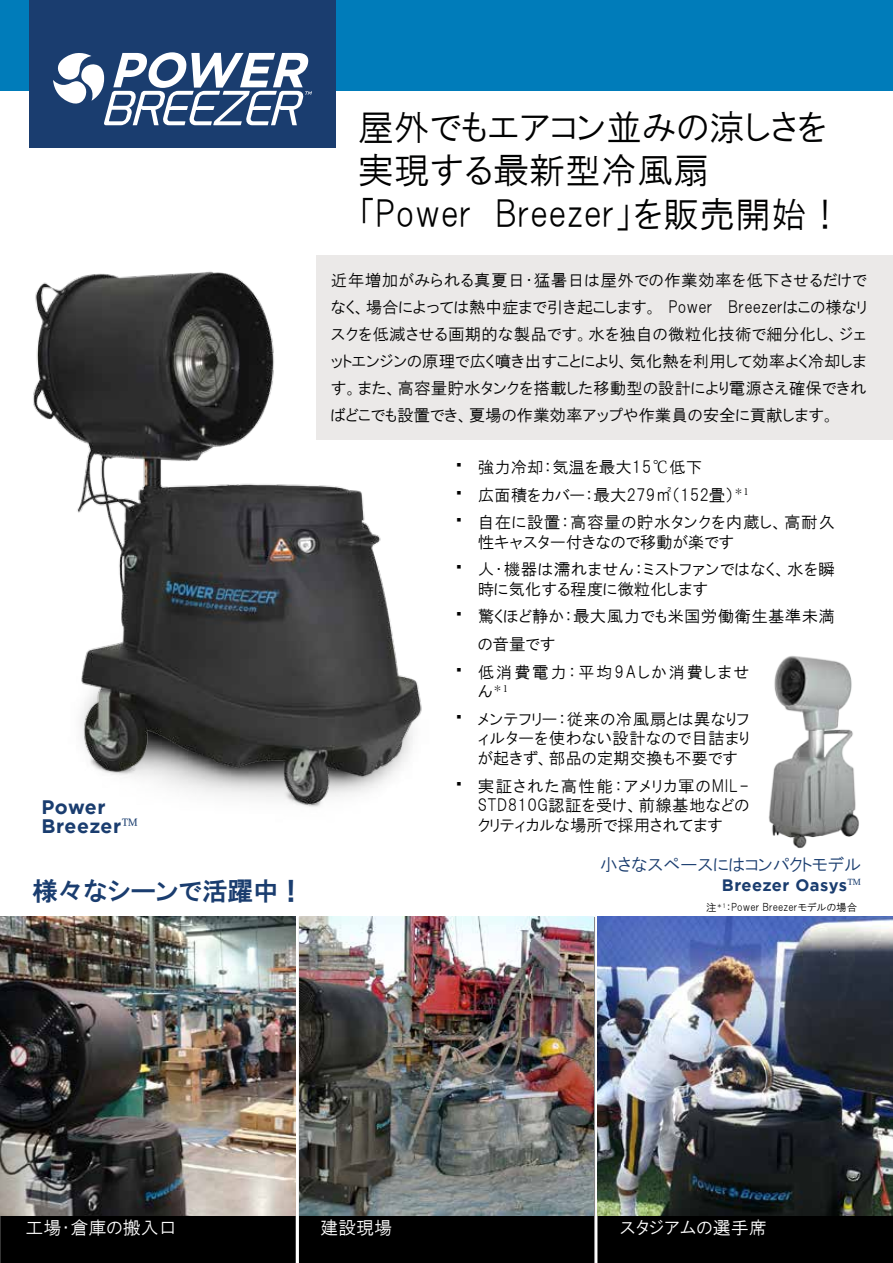
<style>
.page{position:relative;width:893px;height:1263px;background:#fff}
.page>*{position:absolute;margin:0;border:0;box-sizing:border-box;transform-origin:0 0}
.t1{font:36px/43.2px "HGP Gothic M";color:#000101}
.t2{font:25.5px "HGP Gothic E";color:#1a3d6f}
.t3{font:700 19.5px/19.5px "Gotham";letter-spacing:.02em;color:#1a3d6f}
.t4{font:18px "HGP Gothic M";color:#fff}
.t5{font:18px "HGP Gothic M";color:#1a3d6f}
.t6{font:16.5px/27px "HGP Gothic M";letter-spacing:.01em;color:#000;text-align:justify}
.t7{font:16.5px/19.8px "HGP Gothic M";letter-spacing:.04em;color:#000}
.t8{font:16.5px/19.8px "HGP Gothic M";letter-spacing:.035em;color:#000}
.t9{font:16.5px "HGP Gothic M";letter-spacing:.095em;color:#000}
.t10{font:700 16.5px "Gotham";letter-spacing:.02em;color:#1a3d6f}
.t11{font:10.5px "HGP Gothic M";color:#000}
.t12{font:9.6px "Koz Min Pr 6 N";color:#000}
.s1{font-family:"Koz Min Pr 6 N";font-weight:400}
.s2{font-family:"Koz Min Pr 6 N"}
.s3{font-family:"HGP Gothic M";font-size:16.5px}
</style>
<div class="page">
<div style="left:316px;top:255px;width:577px;height:184px;background:#ebe9e8"></div>
<div style="left:0;top:0;width:893px;height:90px;background:#007cba"></div>
<img style="left:768px;top:656px;width:91px;height:192px">
<div style="left:29px;top:0;width:306px;height:148px;background:#1a3d6f"></div>
<svg style="left:53px;top:52px;width:259px;height:73px"></svg>
<img style="left:33px;top:271px;width:436px;height:536px">
<div style="left:0;top:1215px;width:296px;height:48px;background:#000"></div>
<svg style="left:298px;top:916px;width:297px;height:347px;background:#121313"></svg>
<div style="left:597px;top:916px;width:296px;height:347px;background:#000"></div>
<img style="left:598px;top:916px;width:295px;height:299px">
<img style="left:0;top:916px;width:296px;height:299px">
<img style="left:299px;top:916px;width:294px;height:299px">
<p class="t3" style="left:41px;top:797px;width:98px">Power<br>Breezer<span class="s1">™</span></p>
<h2 class="t2" style="left:32px;top:878px;width:273px">様々なシーンで活躍中！</h2>
<h1 class="t1" style="left:358px;top:105px;width:487px">屋外でもエアコン並みの涼しさを実現する最新型冷風扇<br>「Power　Breezer」を販売開始！</h1>
<p class="t6" style="left:331px;top:266px;width:537px">近年増加がみられる真夏日・猛暑日は屋外での作業効率を低下させるだけでなく、場合によっては熱中症まで引き起こします。　Power Breezerはこの様なリスクを低減させる画期的な製品です。水を独自の微粒化技術で細分化し、ジェットエンジンの原理で広く噴き出すことにより、気化熱を利用して効率よく冷却します。また、高容量貯水タンクを搭載した移動型の設計により電源さえ確保できればどこでも設置でき、夏場の作業効率アップや作業員の安全に貢献します。</p>
<p class="t6" style="left:451px;top:454px;width:253px">• 強力冷却：気温を最大15<span class="s2">℃</span>低下</p>
<p class="t6" style="left:451px;top:481px;width:300px">• 広面積をカバー：最大279㎡（152畳）<sup>＊1</sup></p>
<p class="t7" style="left:478px;top:512px;width:359px;text-indent:-27px">• 自在に設置：高容量の貯水タンクを内蔵し、高耐久性キャスター付きなので移動が楽です</p>
<p class="t8" style="left:478px;top:559px;width:359px;text-indent:-27px">• 人・機器は濡れません：ミストファンではなく、水を瞬時に気化する程度に微粒化します</p>
<p class="t6" style="left:451px;top:602px;width:386px">• 驚くほど静か：最大風力でも米国労働衛生基準未満</p>
<p class="t6" style="left:478px;top:631px;width:79px">の音量です</p>
<p class="t9" style="left:451px;top:663px;width:300px">• 低消費電力：平均9Aしか消費しませ</p>
<p class="t12" style="left:478px;top:683px;width:32px"><span class="s3">ん</span>＊1</p>
<p class="t6" style="left:478px;top:709px;width:273px;line-height:19.8px;text-indent:-27px">• メンテフリー：従来の冷風扇とは異なりフィルターを使わない設計なので目詰まりが起きず、部品の定期交換も不要です</p>
<p class="t6" style="left:478px;top:776px;width:273px;line-height:19.8px;text-indent:-27px">• 実証された高性能：アメリカ軍のMIL-STD810G認証を受け、前線基地などのクリティカルな場所で採用されてます</p>
<p class="t5" style="left:600px;top:856px;width:263px">小さなスペースにはコンパクトモデル</p>
<p class="t10" style="left:722px;top:875px;width:141px">Breezer Oasys<span class="s1">™</span></p>
<p class="t11" style="left:706px;top:902px;width:153px">注<sup>＊1</sup>：Power Breezerモデルの場合</p>
<p class="t4" style="left:26px;top:1218px;width:153px">工場・倉庫の搬入口</p>
<p class="t4" style="left:320px;top:1218px;width:73px">建設現場</p>
<p class="t4" style="left:620px;top:1218px;width:148px">スタジアムの選手席</p>
</div>
